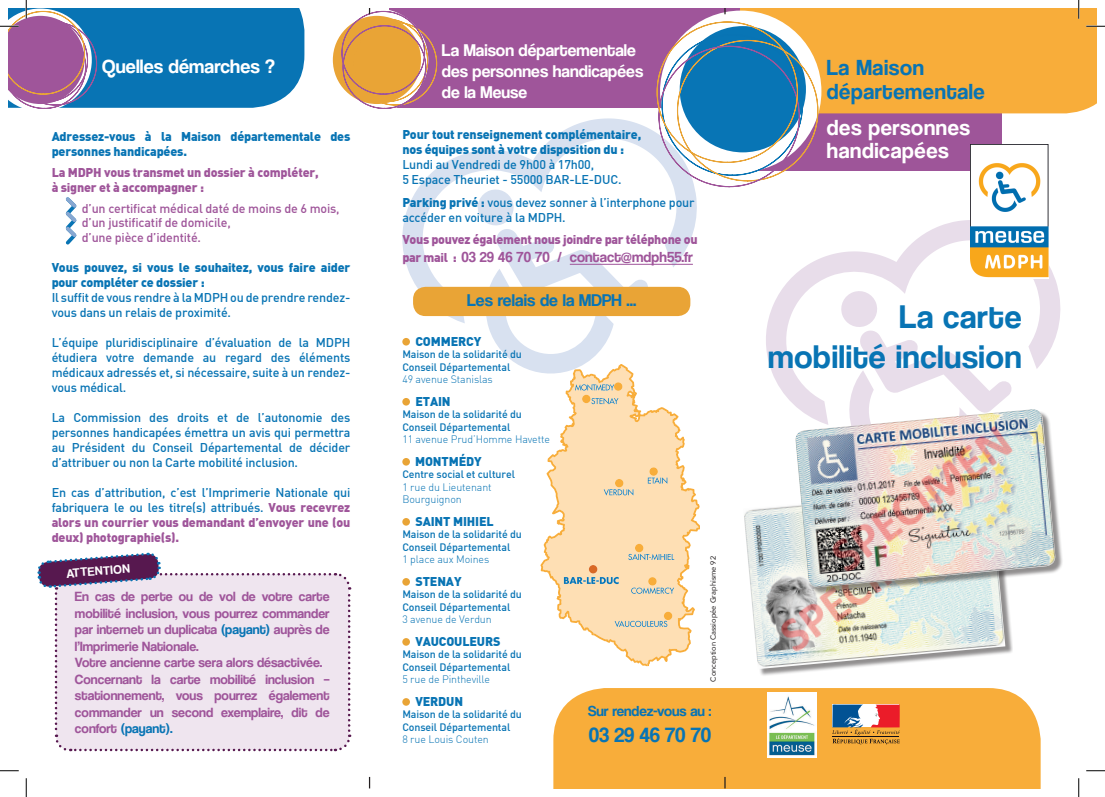
<style>
.page{position:relative;width:1105px;height:797px;background:#fff}
.page>*{position:absolute;margin:0;border:0;box-sizing:border-box;transform-origin:0 0}
.t1{font:33.75px/40.5px "Coolvetica Rg";letter-spacing:.025em;color:#0874b4;text-align:right}
.t2{font:22.5px/22.5px "Coolvetica Rg";letter-spacing:.03em;color:#fff}
.t3{font:22.5px/23.8px "Coolvetica Rg";letter-spacing:.03em;color:#0874b4}
.t4{font:21.25px "Coolvetica Rg";color:#0874b4}
.t5{font:20px "Coolvetica Rg";letter-spacing:.01em;color:#fff}
.t6{font:17.5px/21px "Coolvetica Rg";letter-spacing:.005em;color:#fff}
.t7{font:17.5px "Coolvetica Rg";letter-spacing:.01em;color:#0874b4}
.t8{font:15px "Coolvetica Rg";letter-spacing:.01em;color:#9f559a}
.t9{font:15px "Coolvetica Rg";color:#0874b4}
.t10{font:13.75px/16.5px "Coolvetica Rg";letter-spacing:.005em;color:#9f559a}
.t11{font:500 12.5px/15px "DI Nbek";letter-spacing:-.015em;color:#0874b4}
.t12{font:12.5px/15px "DIN Black";letter-spacing:-.015em;color:#0874b4}
.t13{font:12.5px/15px "DIN Black";letter-spacing:-.015em;color:#9f559a}
.t14{font:500 12.5px/14.8px "DI Nbek";letter-spacing:-.015em;color:#9f559a}
.t15{font:12.5px "Coolvetica Rg";color:#fff}
.t16{font:500 10.62px/12.5px "DI Nbek";letter-spacing:-.01em;color:#0874b4}
.t17{font:300 10.62px/12.5px "DI Nbek";letter-spacing:-.01em;color:#0874b4}
.t18{font:7.5px "Avenir";color:#231f20}
.s1{font-family:"DIN Black";font-weight:400;color:#9f559a}
.s2{color:#0874b4}
.s3{font-family:"DIN Black";font-weight:400}
.s4{font-family:"DIN Black";font-size:12.5px}
</style>
<div class="page">
<svg style="left:402px;top:118px;width:295px;height:205px"></svg>
<div style="left:389px;top:9px;width:615px;height:99px;background:#9f559a"></div>
<svg style="left:766px;top:220px;width:295px;height:189px"></svg>
<svg style="left:839px;top:289px;width:173px;height:120px"></svg>
<div style="left:740px;top:9px;width:261px;height:162px;background:#9e5599"></div>
<div style="left:740px;top:9px;width:356px;height:104px;background:#f8ad3a"></div>
<div style="left:660px;top:11px;width:161px;height:161px;background:#fff;border-radius:50%"></div>
<svg style="left:657px;top:22px;width:161px;height:165px"></svg>
<img style="left:971px;top:145px;width:78px;height:134px">
<hr style="left:570px;top:264px;width:123px;height:1px;background:#9f559a">
<svg style="left:65px;top:197px;width:12px;height:48px"></svg>
<div style="left:402px;top:338px;width:8px;height:7px;background:#e9a436;border-radius:50%"></div>
<div style="left:402px;top:398px;width:8px;height:7px;background:#e9a436;border-radius:50%"></div>
<div style="left:402px;top:458px;width:8px;height:7px;background:#e9a436;border-radius:50%"></div>
<div style="left:402px;top:518px;width:8px;height:7px;background:#e9a436;border-radius:50%"></div>
<div style="left:402px;top:578px;width:8px;height:7px;background:#e9a436;border-radius:50%"></div>
<div style="left:402px;top:638px;width:8px;height:7px;background:#e9a436;border-radius:50%"></div>
<div style="left:402px;top:698px;width:8px;height:7px;background:#e9a436;border-radius:50%"></div>
<div style="left:553px;top:688px;width:488px;height:100px;background:#f8ad3a"></div>
<div style="left:745px;top:487px;width:268px;height:190px;background:#231f20;opacity:.5"></div>
<img style="left:744px;top:487px;width:261px;height:182px">
<svg style="left:540px;top:407px;width:160px;height:259px;fill:#fedfb4"></svg>
<svg style="left:594px;top:633px;width:53px;height:33px"></svg>
<div style="left:589px;top:565px;width:8px;height:8px;background:#d96926;border-radius:50%"></div>
<div style="left:615px;top:479px;width:8px;height:8px;background:#f8ad3a;border-radius:50%"></div>
<div style="left:648px;top:577px;width:9px;height:8px;background:#f8ad3a;border-radius:50%"></div>
<div style="left:664px;top:611px;width:8px;height:9px;background:#f8ad3a;border-radius:50%"></div>
<div style="left:635px;top:544px;width:8px;height:8px;background:#f8ad3a;border-radius:50%"></div>
<div style="left:649px;top:467px;width:9px;height:9px;background:#f8ad3a;border-radius:50%"></div>
<svg style="left:475px;top:187px;width:174px;height:270px"></svg>
<svg style="left:648px;top:477px;width:19px;height:7px"></svg>
<svg style="left:604px;top:489px;width:29px;height:6px"></svg>
<svg style="left:631px;top:587px;width:43px;height:6px"></svg>
<svg style="left:615px;top:620px;width:52px;height:7px"></svg>
<svg style="left:628px;top:553px;width:46px;height:7px"></svg>
<svg style="left:564px;top:577px;width:55px;height:7px"></svg>
<div style="left:333px;top:16px;width:88px;height:88px;background:#e9a436;border-radius:50%"></div>
<div style="left:413px;top:287px;width:277px;height:29px;background:#e9a436;border-radius:12px"></div>
<div style="left:797px;top:411px;width:266px;height:184px;background:#231f20;opacity:.5"></div>
<img style="left:795px;top:409px;width:261px;height:179px">
<img style="left:768px;top:692px;width:48px;height:65px">
<svg style="left:832px;top:704px;width:67px;height:40px;background:#b0816b"></svg>
<svg style="left:37px;top:552px;width:315px;height:200px"></svg>
<svg style="left:724px;top:777px;width:2px;height:11px"></svg>
<svg style="left:342px;top:9px;width:95px;height:100px"></svg>
<svg style="left:1086px;top:25px;width:19px;height:2px"></svg>
<svg style="left:0;top:770px;width:19px;height:1px"></svg>
<svg style="left:1086px;top:770px;width:19px;height:1px"></svg>
<svg style="left:0;top:0;width:304px;height:109px;background:#4c84b9"></svg>
<svg style="left:25px;top:778px;width:2px;height:19px"></svg>
<svg style="left:1078px;top:0;width:1px;height:19px"></svg>
<svg style="left:1078px;top:778px;width:1px;height:19px"></svg>
<h3 class="t5" style="left:102px;top:55px;width:174px">Quelles démarches ?</h3>
<p class="t12" style="left:52px;top:128px;width:300px">Adressez-vous à la Maison départementale des personnes handicapées.</p>
<p class="t13" style="left:52px;top:165px;width:269px">La MDPH vous transmet un dossier à compléter, à signer et à accompagner :</p>
<p class="t14" style="left:82px;top:200px;width:259px">d’un certificat médical daté de moins de 6 mois, d’un justificatif de domicile,<br>d’une pièce d’identité.</p>
<p class="t12" style="left:52px;top:259px;width:300px">Vous pouvez, si vous le souhaitez, vous faire aider pour compléter ce dossier :</p>
<p class="t11" style="left:52px;top:290px;width:300px">Il suffit de vous rendre à la MDPH ou de prendre rendez&shy;vous dans un relais de proximité.</p>
<p class="t11" style="left:52px;top:335px;width:300px;text-align:justify">L’équipe pluridisciplinaire d’évaluation de la MDPH étudiera votre demande au regard des éléments médicaux adressés et, si nécessaire, suite à un rendez&shy;vous médical.</p>
<p class="t11" style="left:52px;top:410px;width:300px;text-align:justify">La Commission des droits et de l’autonomie des personnes handicapées émettra un avis qui permettra au Président du Conseil Départemental de décider d’attribuer ou non la Carte mobilité inclusion.</p>
<p class="t11" style="left:52px;top:485px;width:300px">En cas d’attribution, c’est l’Imprimerie Nationale qui fabriquera le ou les titre(s) attribués. <span class="s1">Vous recevrez</span></p>
<p class="t13" style="left:52px;top:514px;width:300px">alors un courrier vous demandant d’envoyer une (ou deux) photographie(s).</p>
<p class="t15" style="left:66px;top:566px;width:65px;rotate:-5deg">ATTENTION</p>
<p class="t10" style="left:75px;top:588px;width:256px">En cas de perte ou de vol de votre carte mobilité inclusion, vous pourrez commander par internet un duplicata <span class="s2">(payant)</span> auprès de l’Imprimerie Nationale.<br>Votre ancienne carte sera alors désactivée.<br>Concernant la carte mobilité inclusion – stationnement, vous pourrez également commander un second exemplaire, dit de confort <span class="s2">(payant).</span></p>
<h3 class="t6" style="left:442px;top:39px;width:203px">La Maison départementale des personnes handicapées de la Meuse</h3>
<p class="t12" style="left:402px;top:126px;width:240px">Pour tout renseignement complémentaire, nos équipes sont à votre disposition du :</p>
<p class="t11" style="left:402px;top:157px;width:221px">Lundi au Vendredi de 9h00 à 17h00,<br>5 Espace Theuriet - 55000 BAR-LE-DUC.</p>
<p class="t11" style="left:402px;top:194px;width:294px"><span class="s3">Parking privé :</span> vous devez sonner à l’interphone pour accéder en voiture à la MDPH.</p>
<p class="t13" style="left:402px;top:231px;width:297px">Vous pouvez également nous joindre par téléphone ou</p>
<p class="t8" style="left:402px;top:248px;width:292px"><span class="s4">par mail :</span> 03 29 46 70 70 / contact@mdph55.fr</p>
<h3 class="t7" style="left:467px;top:290px;width:171px">Les relais de la MDPH ...</h3>
<p class="t12" style="left:415px;top:333px;width:67px">COMMERCY</p>
<p class="t16" style="left:402px;top:347px;width:121px">Maison de la solidarité du<br>Conseil Départemental</p>
<p class="t17" style="left:402px;top:373px;width:92px">49 avenue Stanislas</p>
<p class="t12" style="left:415px;top:393px;width:37px">ETAIN</p>
<p class="t16" style="left:402px;top:407px;width:121px">Maison de la solidarité du<br>Conseil Départemental</p>
<p class="t17" style="left:402px;top:433px;width:149px">11 avenue Prud’Homme Havette</p>
<p class="t12" style="left:415px;top:453px;width:68px">MONTMÉDY</p>
<p class="t16" style="left:402px;top:467px;width:114px">Centre social et culturel</p>
<p class="t17" style="left:402px;top:480px;width:91px">1 rue du Lieutenant<br>Bourguignon</p>
<p class="t12" style="left:415px;top:513px;width:80px">SAINT MIHIEL</p>
<p class="t16" style="left:402px;top:527px;width:121px">Maison de la solidarité du<br>Conseil Départemental</p>
<p class="t17" style="left:402px;top:553px;width:88px">1 place aux Moines</p>
<p class="t12" style="left:415px;top:573px;width:48px">STENAY</p>
<p class="t16" style="left:402px;top:587px;width:121px">Maison de la solidarité du<br>Conseil Départemental</p>
<p class="t17" style="left:402px;top:613px;width:91px">3 avenue de Verdun</p>
<p class="t12" style="left:415px;top:633px;width:87px">VAUCOULEURS</p>
<p class="t16" style="left:402px;top:647px;width:121px">Maison de la solidarité du<br>Conseil Départemental</p>
<p class="t17" style="left:402px;top:673px;width:89px">5 rue de Pintheville</p>
<p class="t12" style="left:415px;top:693px;width:49px">VERDUN</p>
<p class="t16" style="left:402px;top:707px;width:121px">Maison de la solidarité du<br>Conseil Départemental</p>
<p class="t17" style="left:402px;top:733px;width:88px">8 rue Louis Couten</p>
<p class="t18" style="left:707px;top:681px;width:127px;rotate:-90deg">Conception Cassiopée Graphisme 92</p>
<p class="t9" style="left:588px;top:702px;width:125px">Sur rendez-vous au :</p>
<h3 class="t4" style="left:589px;top:722px;width:124px">03 29 46 70 70</h3>
<h2 class="t3" style="left:827px;top:55px;width:160px">La Maison départementale</h2>
<h2 class="t2" style="left:827px;top:116px;width:145px">des personnes handicapées</h2>
<h1 class="t1" style="left:768px;top:296px;width:255px">La carte<br>mobilité inclusion</h1>
</div>
